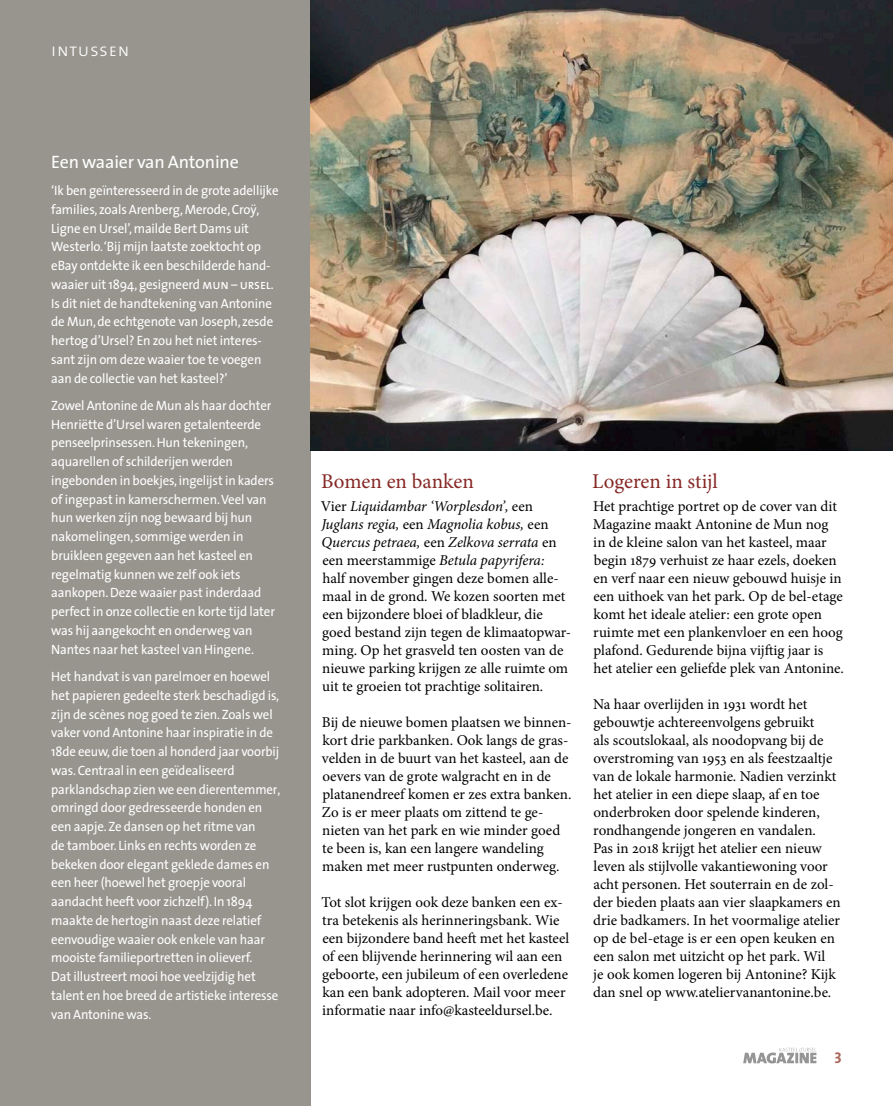
<style>
.page{position:relative;width:893px;height:1106px;background:#fff}
.page>*{position:absolute;margin:0;border:0;box-sizing:border-box;transform-origin:0 0}
.t1{font:21px "Minion Pro";color:#862825}
.t2{font:18px "The Sans";letter-spacing:-.01em;color:#fff}
.t3{font:18px "The Sans Light Caps";letter-spacing:.05em;color:#fff}
.t4{font:15.6px "The Sans Bold Caps";color:#ab675b}
.t5{font:15px/18px "Minion Pro";color:#000}
.t6{font:13.5px/18.8px "The Sans";letter-spacing:-.01em;color:#fff;scale:.96 1}
.s1{font-family:"The Sans Caps"}
.s2{font-style:italic}
</style>
<div class="page">
<svg style="left:743px;top:1047px;width:73px;height:16px"></svg>
<div style="left:0;top:0;width:310px;height:1106px;background:#97958e"></div>
<img style="left:310px;top:0;width:583px;height:451px">
<p class="t3" style="left:51px;top:35px;width:80px">intussen</p>
<p class="t2" style="left:51px;top:147px;width:189px">Een waaier van Antonine</p>
<p class="t6" style="left:51px;top:181px;width:238px">‘Ik ben geïnteresseerd in de grote adellijke families, zoals Arenberg, Merode, Croÿ, Ligne en Ursel’, mailde Bert Dams uit Westerlo. ‘Bij mijn laatste zoektocht op eBay ontdekte ik een beschilderde hand&shy;waaier uit 1894, gesigneerd <span class="s1">mun – ursel</span>.<br>Is dit niet de handtekening van Antonine de Mun, de echtgenote van Joseph, zesde hertog d’Ursel? En zou het niet interes&shy;sant zijn om deze waaier toe te voegen aan de collectie van het kasteel?’</p>
<p class="t6" style="left:51px;top:395px;width:235px">Zowel Antonine de Mun als haar dochter Henriëtte d’Ursel waren getalenteerde penseelprinsessen. Hun tekeningen, aquarellen of schilderijen werden ingebonden in boekjes, ingelijst in kaders of ingepast in kamerschermen. Veel van hun werken zijn nog bewaard bij hun nakomelingen, sommige werden in bruikleen gegeven aan het kasteel en regelmatig kunnen we zelf ook iets aankopen. Deze waaier past inderdaad perfect in onze collectie en korte tijd later was hij aangekocht en onderweg van Nantes naar het kasteel van Hingene.</p>
<p class="t6" style="left:51px;top:666px;width:240px">Het handvat is van parelmoer en hoewel het papieren gedeelte sterk beschadigd is, zijn de scènes nog goed te zien. Zoals wel vaker vond Antonine haar inspiratie in de 18de eeuw, die toen al honderd jaar voorbij was. Centraal in een geïdealiseerd parklandschap zien we een dierentemmer, omringd door gedresseerde honden en een aapje. Ze dansen op het ritme van<br>de tamboer. Links en rechts worden ze bekeken door elegant geklede dames en een heer (hoewel het groepje vooral aandacht heeft voor zichzelf). In 1894 maakte de hertogin naast deze relatief eenvoudige waaier ook enkele van haar mooiste familieportretten in olieverf.<br>Dat illustreert mooi hoe veelzijdig het talent en hoe breed de artistieke interesse van Antonine was.</p>
<h1 class="t1" style="left:321px;top:467px;width:154px">Bomen en banken</h1>
<h1 class="t1" style="left:592px;top:467px;width:127px">Logeren in stijl</h1>
<p class="t5" style="left:321px;top:497px;width:252px">Vier <span class="s2">Liquidambar ‘Worplesdon’,</span> een <span class="s2">Juglans regia,</span> een <span class="s2">Magnolia kobus,</span> een <span class="s2">Quercus petraea,</span> een <span class="s2">Zelkova serrata</span> en een meerstammige <span class="s2">Betula papyrifera:<br></span>half november gingen deze bomen alle&shy;maal in de grond. We kozen soorten met een bijzondere bloei of bladkleur, die goed bestand zijn tegen de klimaatopwar&shy;ming. Op het grasveld ten oosten van de nieuwe parking krijgen ze alle ruimte om uit te groeien tot prachtige solitairen.</p>
<p class="t5" style="left:322px;top:713px;width:251px">Bij de nieuwe bomen plaatsen we binnen&shy;kort drie parkbanken. Ook langs de gras&shy;velden in de buurt van het kasteel, aan de oevers van de grote walgracht en in de platanendreef komen er zes extra banken.<br>Zo is er meer plaats om zittend te ge&shy;nieten van het park en wie minder goed te been is, kan een langere wandeling maken met meer rustpunten onderweg.</p>
<p class="t5" style="left:322px;top:893px;width:249px">Tot slot krijgen ook deze banken een ex&shy;tra betekenis als herinneringsbank. Wie een bijzondere band heeft met het kasteel of een blijvende herinnering wil aan een geboorte, een jubileum of een overledene kan een bank adopteren. Mail voor meer informatie naar info@kasteeldursel.be.</p>
<p class="t5" style="left:593px;top:497px;width:252px">Het prachtige portret op de cover van dit Magazine maakt Antonine de Mun nog in de kleine salon van het kasteel, maar begin 1879 verhuist ze haar ezels, doeken en verf naar een nieuw gebouwd huisje in een uithoek van het park. Op de bel-etage komt het ideale atelier: een grote open ruimte met een plankenvloer en een hoog plafond. Gedurende bijna vijftig jaar is het atelier een geliefde plek van Antonine.</p>
<p class="t5" style="left:593px;top:695px;width:249px">Na haar overlijden in 1931 wordt het gebouwtje achtereenvolgens gebruikt<br>als scoutslokaal, als noodopvang bij de overstroming van 1953 en als feestzaaltje van de lokale harmonie. Nadien verzinkt het atelier in een diepe slaap, af en toe onderbroken door spelende kinderen, rondhangende jongeren en vandalen.<br>Pas in 2018 krijgt het atelier een nieuw leven als stijlvolle vakantiewoning voor acht personen. Het souterrain en de zol&shy;der bieden plaats aan vier slaapkamers en drie badkamers. In het voormalige atelier op de bel-etage is er een open keuken en een salon met uitzicht op het park. Wil<br>je ook komen logeren bij Antonine? Kijk dan snel op www.ateliervanantonine.be.</p>
<p class="t4" style="left:835px;top:1045px;width:9px">3</p>
</div>
